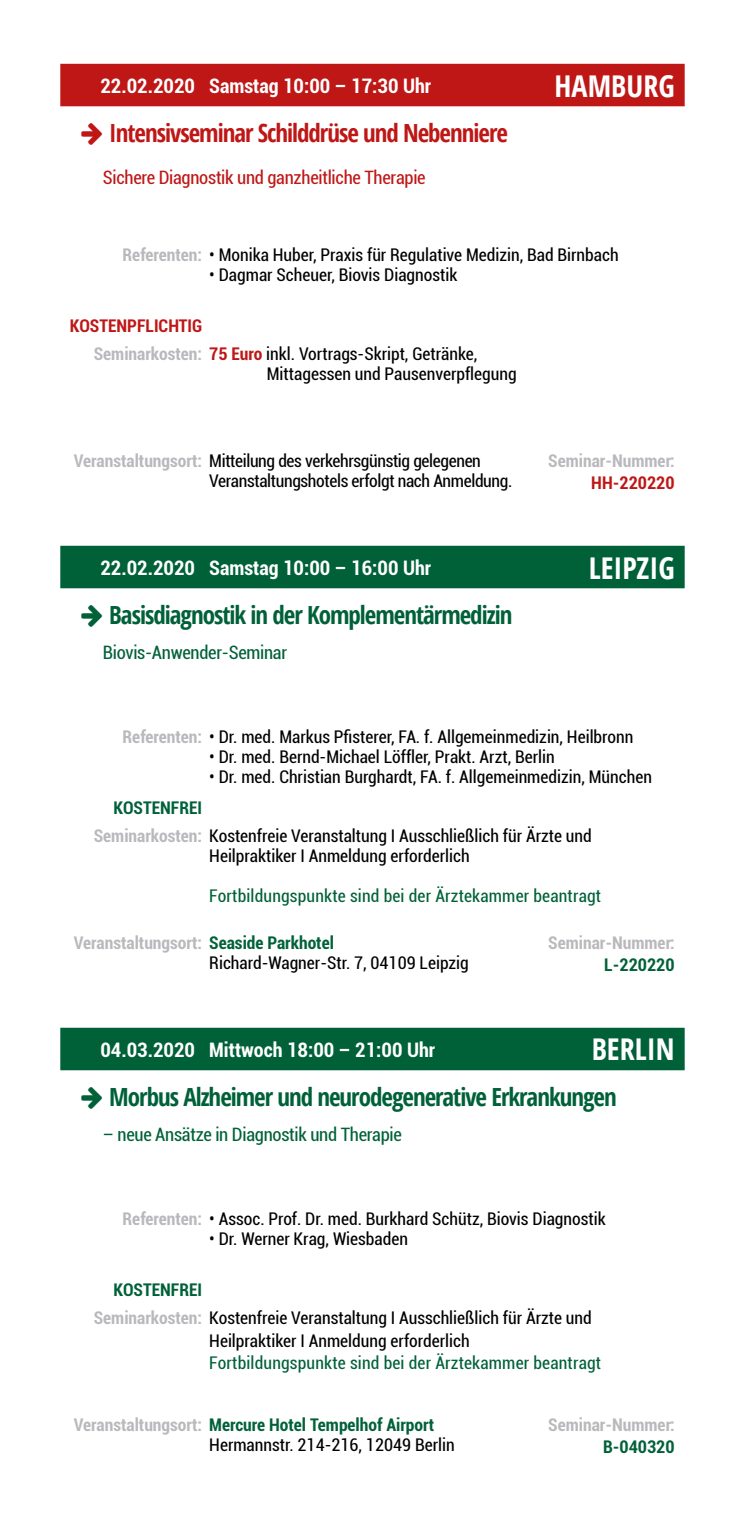
<style>
.page{position:relative;width:745px;height:1531px;background:#fff}
.page>*{position:absolute;margin:0;border:0;box-sizing:border-box;transform-origin:0 0}
.t1{font:700 condensed 30px "Open Sans";color:#fff}
.t2{font:700 condensed 25px "Open Sans";letter-spacing:-.04em;color:#006139}
.t3{font:700 condensed 25px "Open Sans";letter-spacing:-.04em;color:#be1716}
.t4{font:700 condensed 20px "Roboto";color:#fff}
.t5{font:condensed 18.5px "Roboto";letter-spacing:-.015em;color:#006139}
.t6{font:condensed 18.5px "Roboto";letter-spacing:-.015em;color:#be1716}
.t7{font:condensed 17.5px "Roboto";color:#000}
.t8{font:condensed 17.5px "Roboto";letter-spacing:-.02em;color:#000}
.t9{font:condensed 17.5px "Roboto";letter-spacing:.01em;color:#006139}
.t10{font:700 condensed 17.5px "Roboto";color:#006139}
.t11{font:700 condensed 17.5px "Roboto";color:#bab8bc}
.t12{font:700 condensed 17.5px "Roboto";color:#be1716}
.s1{font-weight:700;color:#bab8bc}
.s2{font-weight:700;color:#be1716}
.s3{color:#006139}
.s4{color:#bab8bc}
</style>
<div class="page">
<div style="left:60px;top:64px;width:624px;height:42px;background:#be1716"></div>
<div style="left:60px;top:546px;width:624px;height:42px;background:#006139"></div>
<div style="left:60px;top:1028px;width:624px;height:42px;background:#006139"></div>
<p class="t4" style="left:100px;top:71px;width:96px">22.02.2020</p>
<p class="t4" style="left:209px;top:71px;width:223px">Samstag 10:00 – 17:30 Uhr</p>
<p class="t1" style="left:554px;top:65px;width:121px">HAMBURG</p>
<p class="t3" style="left:109px;top:115px;width:400px">Intensivseminar Schilddrüse und Nebenniere</p>
<p class="t6" style="left:103px;top:165px;width:324px">Sichere Diagnostik und ganzheitliche Therapie</p>
<p class="t7" style="left:122px;top:243px;width:497px"><span class="s1">Referenten:</span> • Monika Huber, Praxis für Regulative Medizin, Bad Birnbach</p>
<p class="t7" style="left:209px;top:263px;width:249px">• Dagmar Scheuer, Biovis Diagnostik</p>
<p class="t12" style="left:70px;top:314px;width:134px">KOSTENPFLICHTIG</p>
<p class="t7" style="left:94px;top:342px;width:385px"><span class="s1">Seminarkosten:</span> <span class="s2">75 Euro</span> inkl. Vortrags-Skript, Getränke,</p>
<p class="t7" style="left:267px;top:362px;width:251px">Mittagessen und Pausenverpflegung</p>
<p class="t8" style="left:74px;top:448px;width:408px"><span class="s1">Veranstaltungsort:</span> Mitteilung des verkehrsgünstig gelegenen</p>
<p class="t8" style="left:209px;top:468px;width:304px">Veranstaltungshotels erfolgt nach Anmeldung.</p>
<p class="t11" style="left:548px;top:448px;width:128px">Seminar-Nummer:</p>
<p class="t12" style="left:591px;top:471px;width:85px">HH-220220</p>
<p class="t4" style="left:100px;top:553px;width:96px">22.02.2020</p>
<p class="t4" style="left:209px;top:553px;width:223px">Samstag 10:00 – 16:00 Uhr</p>
<p class="t1" style="left:588px;top:547px;width:87px">LEIPZIG</p>
<p class="t2" style="left:109px;top:597px;width:404px">Basisdiagnostik in der Komplementärmedizin</p>
<p class="t5" style="left:103px;top:639px;width:186px">Biovis-Anwender-Seminar</p>
<p class="t7" style="left:122px;top:725px;width:512px"><span class="s1">Referenten:</span> • Dr. med. Markus Pfisterer, FA. f. Allgemeinmedizin, Heilbronn</p>
<p class="t7" style="left:209px;top:745px;width:346px">• Dr. med. Bernd-Michael Löffler, Prakt. Arzt, Berlin</p>
<p class="t7" style="left:209px;top:765px;width:444px">• Dr. med. Christian Burghardt, FA. f. Allgemeinmedizin, München</p>
<p class="t10" style="left:113px;top:795px;width:90px">KOSTENFREI</p>
<p class="t7" style="left:94px;top:824px;width:499px"><span class="s1">Seminarkosten:</span> Kostenfreie Veranstaltung I Ausschließlich für Ärzte und</p>
<p class="t7" style="left:209px;top:844px;width:262px">Heilpraktiker I Anmeldung erforderlich</p>
<p class="t9" style="left:209px;top:884px;width:393px">Fortbildungspunkte sind bei der Ärztekammer beantragt</p>
<p class="t11" style="left:74px;top:930px;width:261px">Veranstaltungsort: <span class="s3">Seaside Parkhotel</span></p>
<p class="t7" style="left:209px;top:950px;width:261px">Richard-Wagner-Str. 7, 04109 Leipzig</p>
<p class="t11" style="left:548px;top:930px;width:128px">Seminar-Nummer:</p>
<p class="t10" style="left:604px;top:953px;width:72px">L-220220</p>
<p class="t4" style="left:100px;top:1035px;width:96px">04.03.2020</p>
<p class="t4" style="left:209px;top:1035px;width:227px">Mittwoch 18:00 – 21:00 Uhr</p>
<p class="t1" style="left:591px;top:1028px;width:84px">BERLIN</p>
<p class="t2" style="left:109px;top:1079px;width:508px">Morbus Alzheimer und neurodegenerative Erkrankungen</p>
<p class="t5" style="left:103px;top:1121px;width:300px">– neue Ansätze in Diagnostik und Therapie</p>
<p class="t7" style="left:122px;top:1207px;width:484px"><span class="s1">Referenten:</span> • Assoc. Prof. Dr. med. Burkhard Schütz, Biovis Diagnostik</p>
<p class="t7" style="left:209px;top:1227px;width:200px">• Dr. Werner Krag, Wiesbaden</p>
<p class="t10" style="left:113px;top:1277px;width:90px">KOSTENFREI</p>
<p class="t7" style="left:94px;top:1306px;width:499px"><span class="s1">Seminarkosten:</span> Kostenfreie Veranstaltung I Ausschließlich für Ärzte und</p>
<p class="t7" style="left:209px;top:1328px;width:262px">Heilpraktiker I Anmeldung erforderlich</p>
<p class="t9" style="left:209px;top:1351px;width:393px">Fortbildungspunkte sind bei der Ärztekammer beantragt</p>
<p class="t10" style="left:74px;top:1412px;width:362px"><span class="s4">Veranstaltungsort:</span> Mercure Hotel Tempelhof Airport</p>
<p class="t7" style="left:209px;top:1432px;width:247px">Hermannstr. 214-216, 12049 Berlin</p>
<p class="t11" style="left:548px;top:1412px;width:128px">Seminar-Nummer:</p>
<p class="t10" style="left:602px;top:1434px;width:73px">B-040320</p>
</div>
